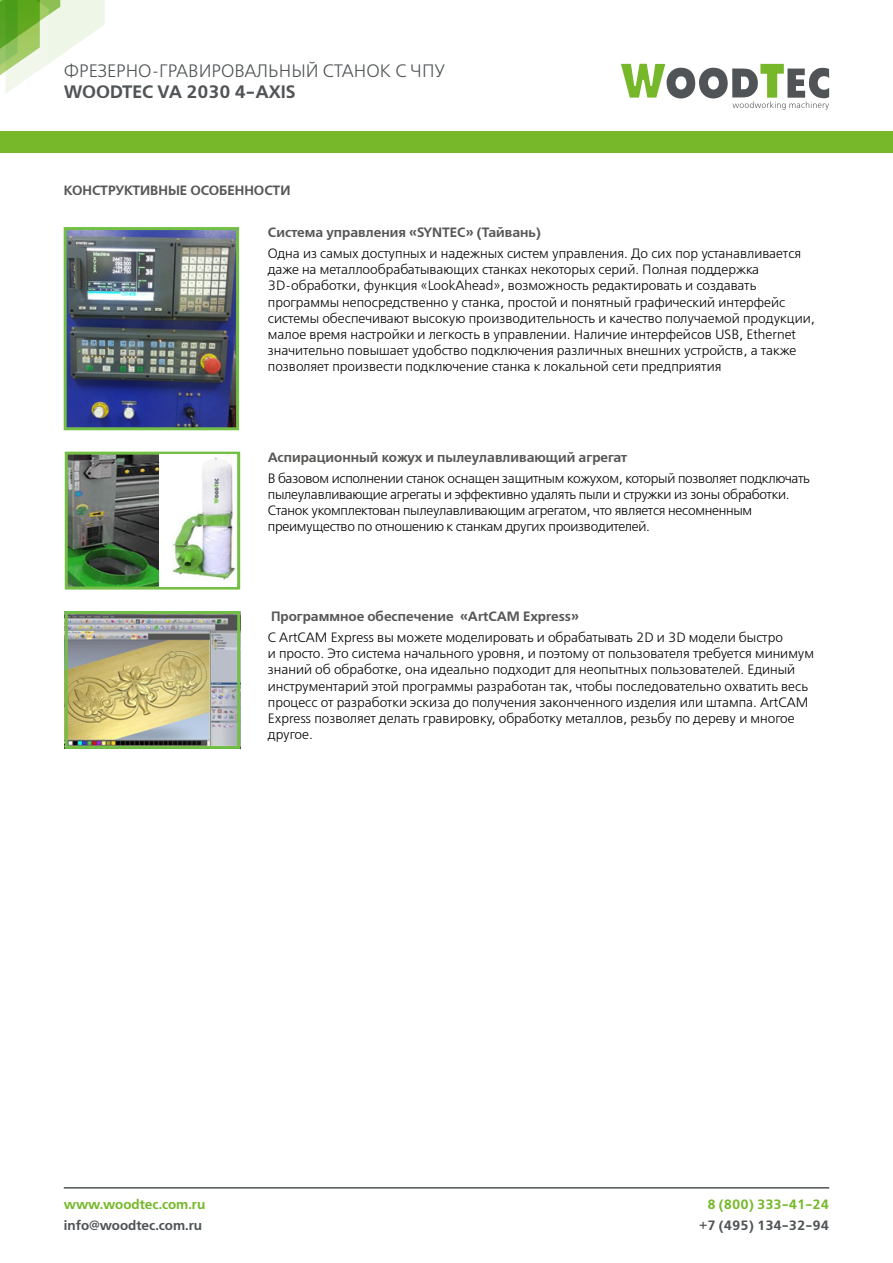
<style>
.page{position:relative;width:893px;height:1263px;background:#fff}
.page>*{position:absolute;margin:0;border:0;box-sizing:border-box;transform-origin:0 0}
.t1{font:18px "Free Set Light C";color:#505456}
.t2{font:18px "Free Set Demi C";color:#505456}
.t3{font:13.5px/16.2px "Free Set Light C";color:#000}
.t4{font:13.5px/16.2px "Free Set Light C";letter-spacing:-.02em;color:#000}
.t5{font:13.5px "Free Set Demi C";color:#575756}
.t6{font:13.5px "Free Set Demi C";color:#505456}
.t7{font:13.5px "Free Set Demi C";color:#76b82a}
</style>
<div class="page">
<svg style="left:0;top:0;width:105px;height:93px"></svg>
<svg style="left:621px;top:64px;width:208px;height:46px"></svg>
<div style="left:0;top:131px;width:893px;height:21px;background:#76b82a"></div>
<hr style="left:64px;top:1187px;width:765px;height:1px;background:#505456">
<img style="left:69px;top:456px;width:90px;height:130px">
<div style="left:65px;top:452px;width:175px;height:138px;border:3px solid #73bf45"></div>
<img style="left:69px;top:615px;width:167px;height:130px">
<div style="left:65px;top:611px;width:175px;height:138px;border:3px solid #73bf45"></div>
<img style="left:68px;top:231px;width:167px;height:195px">
<div style="left:64px;top:227px;width:175px;height:203px;border:3px solid #73bf45"></div>
<img style="left:160px;top:455px;width:76px;height:132px">
<h1 class="t1" style="left:64px;top:61px;width:383px">ФРЕЗЕРНО-ГРАВИРОВАЛЬНЫЙ СТАНОК С ЧПУ</h1>
<h1 class="t2" style="left:64px;top:82px;width:234px">WOODTEC VA 2030 4-AXIS</h1>
<p class="t5" style="left:64px;top:183px;width:228px">КОНСТРУКТИВНЫЕ ОСОБЕННОСТИ</p>
<p class="t5" style="left:268px;top:225px;width:275px">Система управления «SYNTEC» (Тайвань)</p>
<p class="t3" style="left:268px;top:246px;width:549px">Одна из самых доступных и надежных систем управления. До сих пор устанавливается даже на металлообрабатывающих станках некоторых серий. Полная поддержка 3D-обработки, функция «LookAhead», возможность редактировать и создавать программы непосредственно у станка, простой и понятный графический интерфейс системы обеспечивают высокую производительность и качество получаемой продукции, малое время настройки и легкость в управлении. Наличие интерфейсов USB, Ethernet значительно повышает удобство подключения различных внешних устройств, а также позволяет произвести подключение станка к локальной сети предприятия</p>
<p class="t5" style="left:268px;top:449px;width:361px">Аспирационный кожух и пылеулавливающий агрегат</p>
<p class="t4" style="left:268px;top:470px;width:544px">В базовом исполнении станок оснащен защитным кожухом, который позволяет подключать пылеулавливающие агрегаты и эффективно удалять пыли и стружки из зоны обработки.<br>Станок укомплектован пылеулавливающим агрегатом, что является несомненным преимущество по отношению к станкам других производителей.</p>
<p class="t5" style="left:271px;top:609px;width:309px">Программное обеспечение «ArtCAM Express»</p>
<p class="t3" style="left:268px;top:630px;width:548px">С ArtCAM Express вы можете моделировать и обрабатывать 2D и 3D модели быстро<br>и просто. Это система начального уровня, и поэтому от пользователя требуется минимум знаний об обработке, она идеально подходит для неопытных пользователей. Единый инструментарий этой программы разработан так, чтобы последовательно охватить весь процесс от разработки эскиза до получения законченного изделия или штампа. ArtCAM Express позволяет делать гравировку, обработку металлов, резьбу по дереву и многое другое.</p>
<p class="t7" style="left:64px;top:1197px;width:143px">www.woodtec.com.ru</p>
<p class="t6" style="left:64px;top:1218px;width:140px">info@woodtec.com.ru</p>
<p class="t7" style="left:707px;top:1197px;width:123px">8 (800) 333-41-24</p>
<p class="t6" style="left:699px;top:1217px;width:131px">+7 (495) 134-32-94</p>
</div>
